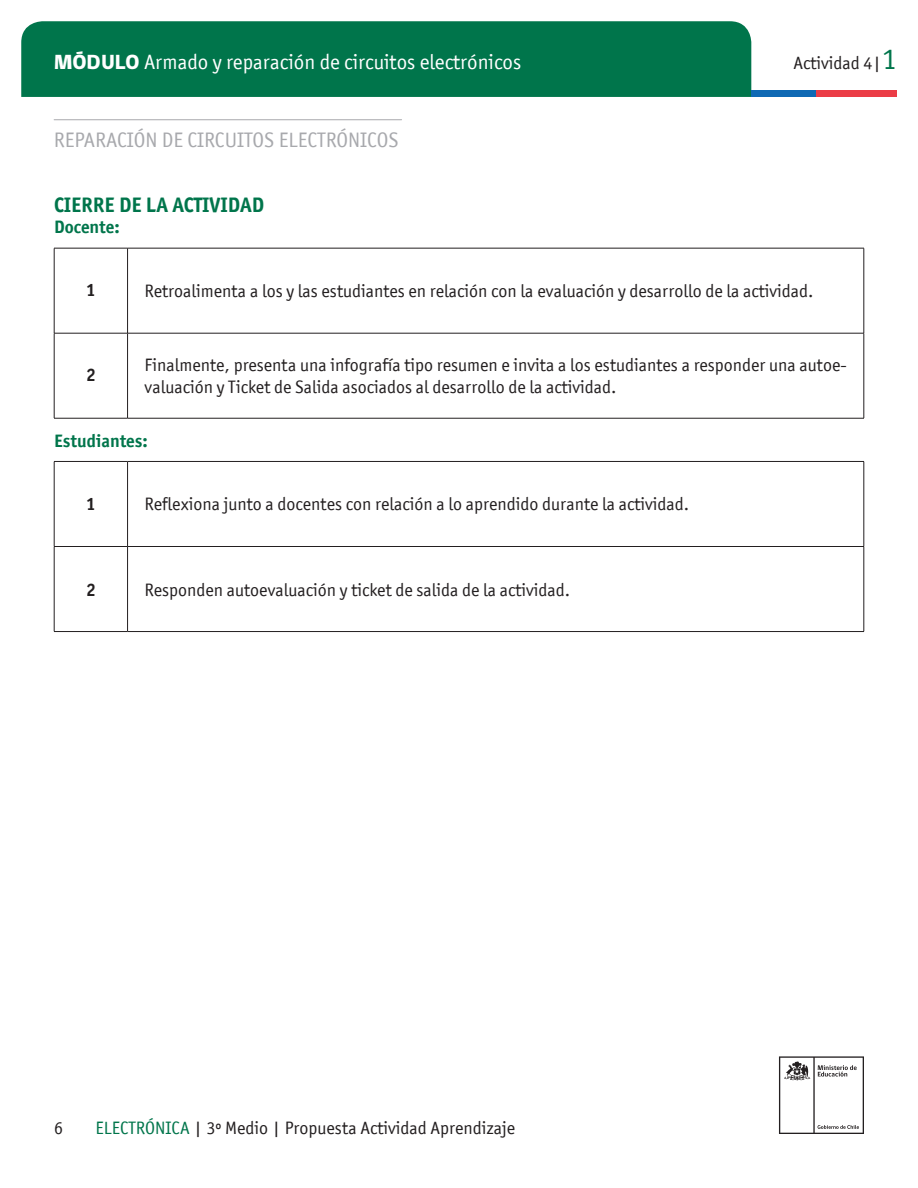
<style>
.page{position:relative;width:918px;height:1188px;background:#fff}
.page>*{position:absolute;margin:0;border:0;box-sizing:border-box;transform-origin:0 0}
.t1{font:21px "Officina San ITC";color:#fff}
.t2{font:21px "Officina San ITC";color:#a8a9ad}
.t3{font:700 21px "Officina San ITC";color:#00754b}
.t4{font:18px/21.6px "Officina San ITC";color:#231f20}
.t5{font:700 18px "Officina San ITC";color:#00754b}
.t6{font:700 18px "Officina San ITC";color:#231f20}
.s1{font-family:"gob CL";font-weight:800}
.s2{font-size:30px;color:#00754b}
.s3{color:#00754b}
</style>
<div class="page">
<svg style="left:779px;top:1056px;width:85px;height:78px"></svg>
<div style="left:21px;top:21px;width:730px;height:76px;background:#00754b"></div>
<div style="left:751px;top:90px;width:65px;height:7px;background:#0f69b4"></div>
<div style="left:816px;top:90px;width:81px;height:7px;background:#eb3c46"></div>
<hr style="left:127px;top:248px;width:1px;height:85px;background:#231f20">
<hr style="left:54px;top:333px;width:74px;height:1px;background:#231f20">
<hr style="left:128px;top:333px;width:736px;height:1px;background:#231f20">
<hr style="left:127px;top:333px;width:1px;height:85px;background:#231f20">
<hr style="left:54px;top:418px;width:74px;height:1px;background:#231f20">
<hr style="left:128px;top:418px;width:736px;height:1px;background:#231f20">
<hr style="left:54px;top:248px;width:74px;height:1px;background:#231f20">
<hr style="left:54px;top:248px;width:1px;height:85px;background:#231f20">
<hr style="left:128px;top:248px;width:736px;height:1px;background:#231f20">
<hr style="left:864px;top:248px;width:1px;height:85px;background:#231f20">
<hr style="left:54px;top:333px;width:1px;height:85px;background:#231f20">
<hr style="left:864px;top:333px;width:1px;height:85px;background:#231f20">
<hr style="left:54px;top:461px;width:74px;height:1px;background:#231f20">
<hr style="left:54px;top:462px;width:1px;height:84px;background:#231f20">
<hr style="left:128px;top:461px;width:736px;height:1px;background:#231f20">
<hr style="left:127px;top:462px;width:1px;height:84px;background:#231f20">
<hr style="left:864px;top:462px;width:1px;height:84px;background:#231f20">
<hr style="left:54px;top:546px;width:74px;height:1px;background:#231f20">
<hr style="left:54px;top:547px;width:1px;height:84px;background:#231f20">
<hr style="left:128px;top:546px;width:736px;height:1px;background:#231f20">
<hr style="left:127px;top:547px;width:1px;height:84px;background:#231f20">
<hr style="left:864px;top:547px;width:1px;height:84px;background:#231f20">
<hr style="left:54px;top:631px;width:74px;height:1px;background:#231f20">
<hr style="left:128px;top:631px;width:736px;height:1px;background:#231f20">
<hr style="left:54px;top:119px;width:348px;height:1px;background:#a8a9ad">
<p class="t1" style="left:54px;top:50px;width:469px"><span class="s1">MÓDULO</span> Armado y reparación de circuitos electrónicos</p>
<p class="t4" style="left:794px;top:52px;width:105px">Actividad 4|<span class="s2">1</span></p>
<p class="t2" style="left:54px;top:127px;width:346px">REPARACIÓN DE CIRCUITOS ELECTRÓNICOS</p>
<p class="t3" style="left:54px;top:192px;width:212px">CIERRE DE LA ACTIVIDAD</p>
<p class="t5" style="left:54px;top:216px;width:67px">Docente:</p>
<p class="t6" style="left:86px;top:279px;width:11px">1</p>
<p class="t4" style="left:145px;top:280px;width:670px">Retroalimenta a los y las estudiantes en relación con la evaluación y desarrollo de la actividad.</p>
<p class="t6" style="left:86px;top:364px;width:11px">2</p>
<p class="t4" style="left:145px;top:354px;width:704px">Finalmente, presenta una infografía tipo resumen e invita a los estudiantes a responder una autoe&shy;valuación y Ticket de Salida asociados al desarrollo de la actividad.</p>
<p class="t5" style="left:54px;top:429px;width:95px">Estudiantes:</p>
<p class="t6" style="left:86px;top:493px;width:11px">1</p>
<p class="t4" style="left:145px;top:494px;width:546px">Reflexiona junto a docentes con relación a lo aprendido durante la actividad.</p>
<p class="t6" style="left:86px;top:578px;width:11px">2</p>
<p class="t4" style="left:145px;top:579px;width:427px">Responden autoevaluación y ticket de salida de la actividad.</p>
<p class="t4" style="left:54px;top:1117px;width:10px">6</p>
<p class="t4" style="left:95px;top:1117px;width:421px"><span class="s3">ELECTRÓNICA</span> | 3º Medio | Propuesta Actividad Aprendizaje</p>
</div>
